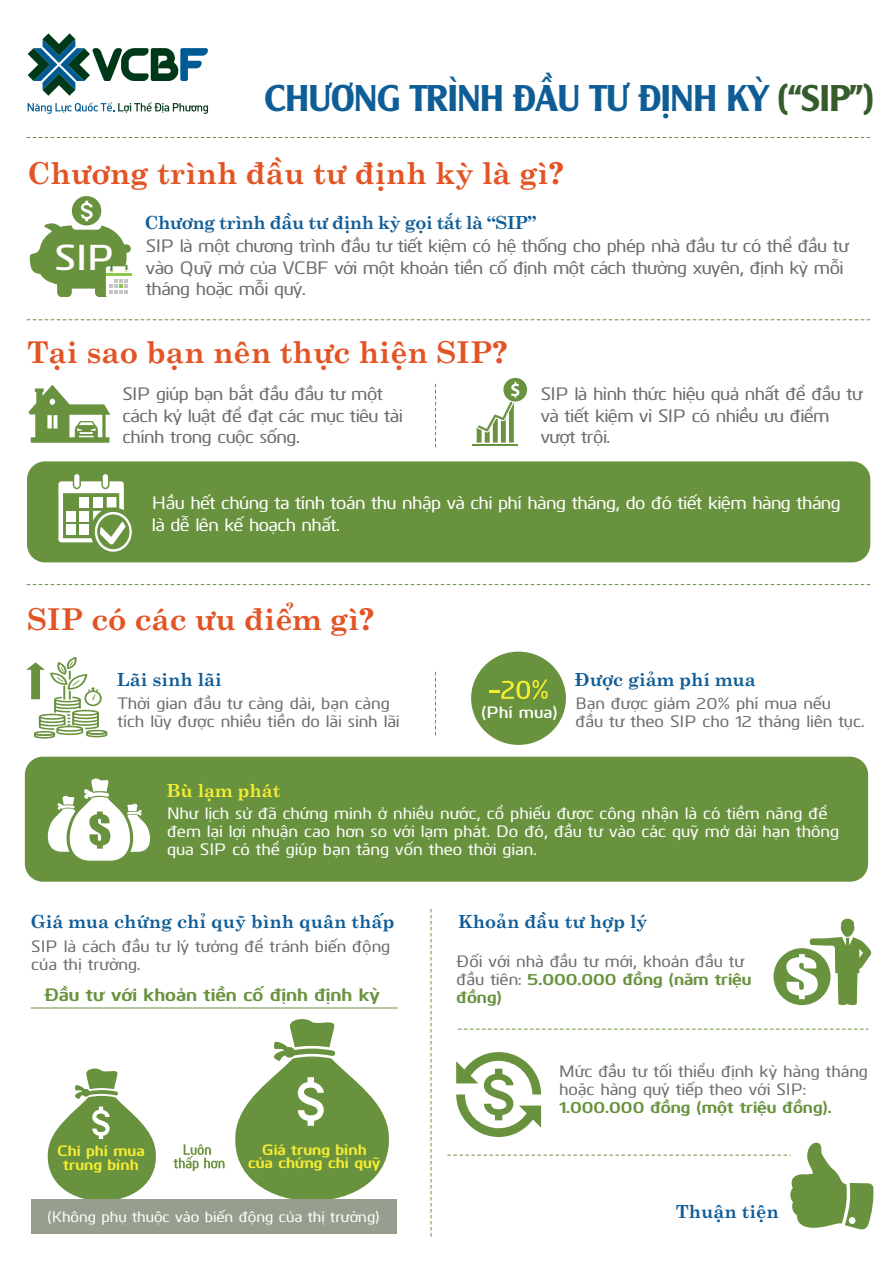
<style>
.page{position:relative;width:893px;height:1263px;background:#fff}
.page>*{position:absolute;margin:0;border:0;box-sizing:border-box;transform-origin:0 0}
.t1{font:36px "UTM Alexander";letter-spacing:-.01em;color:#0f5d96}
.t2{font:600 36px "Kuro";color:#fff}
.t3{font:700 30px "UTM Centur";color:#e35425}
.t4{font:500 18px/21.6px "Kuro";letter-spacing:-.025em;color:#6d6d6d}
.t5{font:500 18px/21.6px "Kuro";letter-spacing:-.025em;color:#fff}
.t6{font:700 18px "UTM Centur";color:#105d97}
.t7{font:700 18px "UTM Centur";letter-spacing:-.025em;color:#125e98}
.t8{font:700 18px "Kuro";color:#69923e}
.t9{font:700 18px "UTM Centur";color:#f5ed33}
.t10{font:500 16.5px/18px "Kuro";color:#6d6d6d}
.t11{font:500 16.5px/18px "Kuro";color:#fff}
.t12{font:700 16.5px "Kuro";color:#69923e}
.t13{font:600 16.5px "Kuro";color:#fff}
.t14{font:700 15px/13.5px "Kuro";color:#f5ed33;text-align:center}
.t15{font:500 15px "Kuro";color:#fff}
.s1{color:#375c2b}
.s2{font-weight:700;color:#69923e}
</style>
<div class="page">
<svg style="left:28px;top:102px;width:180px;height:12px"></svg>
<svg style="left:28px;top:33px;width:180px;height:63px"></svg>
<svg style="left:27px;top:319px;width:843px;height:1px"></svg>
<svg style="left:27px;top:137px;width:843px;height:1px"></svg>
<svg style="left:27px;top:584px;width:843px;height:1px"></svg>
<svg style="left:458px;top:1029px;width:410px;height:1px"></svg>
<div style="left:27px;top:461px;width:843px;height:101px;background:#69923e;border-radius:18px"></div>
<svg style="left:435px;top:383px;width:1px;height:64px"></svg>
<svg style="left:30px;top:196px;width:102px;height:101px"></svg>
<svg style="left:774px;top:919px;width:97px;height:86px"></svg>
<hr style="left:472px;top:444px;width:46px;height:2px;background:#69923e">
<svg style="left:477px;top:378px;width:50px;height:65px"></svg>
<div style="left:103px;top:474px;width:5px;height:14px;background:#fff;border-radius:3px"></div>
<div style="left:74px;top:474px;width:5px;height:14px;background:#fff;border-radius:3px"></div>
<svg style="left:58px;top:481px;width:74px;height:71px"></svg>
<div style="left:471px;top:652px;width:95px;height:93px;background:#69923e;border-radius:50%"></div>
<svg style="left:489px;top:679px;width:59px;height:20px"></svg>
<svg style="left:26px;top:657px;width:81px;height:81px"></svg>
<div style="left:31px;top:1199px;width:366px;height:34px;background:#969e8d"></div>
<svg style="left:173px;top:1144px;width:52px;height:27px"></svg>
<svg style="left:435px;top:671px;width:1px;height:64px"></svg>
<svg style="left:431px;top:908px;width:1px;height:328px"></svg>
<div style="left:25px;top:757px;width:843px;height:125px;background:#69923e;border-radius:18px"></div>
<svg style="left:47px;top:778px;width:104px;height:83px"></svg>
<svg style="left:47px;top:1068px;width:109px;height:131px"></svg>
<svg style="left:235px;top:1019px;width:154px;height:180px"></svg>
<svg style="left:448px;top:1052px;width:426px;height:178px"></svg>
<svg style="left:28px;top:385px;width:82px;height:58px"></svg>
<h1 class="t1" style="left:265px;top:70px;width:610px">CHƯƠNG TRÌNH ĐẦU TƯ ĐỊNH KỲ <span class="s1">(“SIP”)</span></h1>
<h2 class="t3" style="left:27px;top:147px;width:538px">Chương trình đầu tư định kỳ là gì?</h2>
<h1 class="t2" style="left:55px;top:231px;width:61px">SIP</h1>
<p class="t7" style="left:144px;top:207px;width:393px">Chương trình đầu tư định kỳ gọi tắt là “SIP”</p>
<p class="t4" style="left:146px;top:234px;width:705px">SIP là một chương trình đầu tư tiết kiệm có hệ thống cho phép nhà đầu tư có thể đầu tư vào Quỹ mở của VCBF với một khoản tiền cố định một cách thường xuyên, định kỳ mỗi tháng hoặc mỗi quý.</p>
<h2 class="t3" style="left:27px;top:325px;width:482px">Tại sao bạn nên thực hiện SIP?</h2>
<p class="t4" style="left:122px;top:382px;width:282px">SIP giúp bạn bắt đầu đầu tư một cách kỷ luật để đạt các mục tiêu tài chính trong cuộc sống.</p>
<p class="t4" style="left:541px;top:382px;width:323px">SIP là hình thức hiệu quả nhất để đầu tư và tiết kiệm vì SIP có nhiều ưu điểm vượt trội.</p>
<p class="t5" style="left:152px;top:491px;width:690px">Hầu hết chúng ta tính toán thu nhập và chi phí hàng tháng, do đó tiết kiệm hàng tháng là dễ lên kế hoạch nhất.</p>
<h2 class="t3" style="left:27px;top:593px;width:349px">SIP có các ưu điểm gì?</h2>
<p class="t6" style="left:117px;top:664px;width:106px">Lãi sinh lãi</p>
<p class="t10" style="left:117px;top:693px;width:284px">Thời gian đầu tư càng dài, bạn càng tích lũy được nhiều tiền do lãi sinh lãi</p>
<p class="t13" style="left:481px;top:700px;width:77px">(Phí mua)</p>
<p class="t6" style="left:575px;top:664px;width:182px">Được giảm phí mua</p>
<p class="t10" style="left:575px;top:693px;width:290px">Bạn được giảm 20% phí mua nếu<br>đầu tư theo SIP cho 12 tháng liên tục.</p>
<p class="t9" style="left:166px;top:775px;width:116px">Bù lạm phát</p>
<p class="t11" style="left:167px;top:803px;width:674px">Như lịch sử đã chứng minh ở nhiều nước, cổ phiếu được công nhận là có tiềm năng để đem lại lợi nhuận cao hơn so với lạm phát. Do đó, đầu tư vào các quỹ mở dài hạn thông qua SIP có thể giúp bạn tăng vốn theo thời gian.</p>
<p class="t6" style="left:31px;top:906px;width:365px">Giá mua chứng chỉ quỹ bình quân thấp</p>
<p class="t10" style="left:31px;top:936px;width:361px">SIP là cách đầu tư lý tưởng để tránh biến động của thị trường.</p>
<p class="t8" style="left:44px;top:981px;width:337px">Đầu tư với khoản tiền cố định định kỳ</p>
<p class="t14" style="left:57px;top:1143px;width:89px">Chi phí mua trung bình</p>
<p class="t14" style="left:248px;top:1141px;width:134px">Giá trung bình của chứng chỉ quỹ</p>
<p class="t15" style="left:47px;top:1206px;width:334px">(Không phụ thuộc vào biến động của thị trường)</p>
<p class="t6" style="left:458px;top:906px;width:191px">Khoản đầu tư hợp lý</p>
<p class="t10" style="left:457px;top:951px;width:296px">Đối với nhà đầu tư mới, khoản đầu tư đầu tiên: <span class="s2">5.000.000 đồng (năm triệu đồng)</span></p>
<p class="t10" style="left:559px;top:1061px;width:311px">Mức đầu tư tối thiểu định kỳ hàng tháng hoặc hàng quý tiếp theo với SIP:</p>
<p class="t12" style="left:559px;top:1095px;width:274px">1.000.000 đồng (một triệu đồng).</p>
<p class="t6" style="left:676px;top:1196px;width:104px">Thuận tiện</p>
</div>
